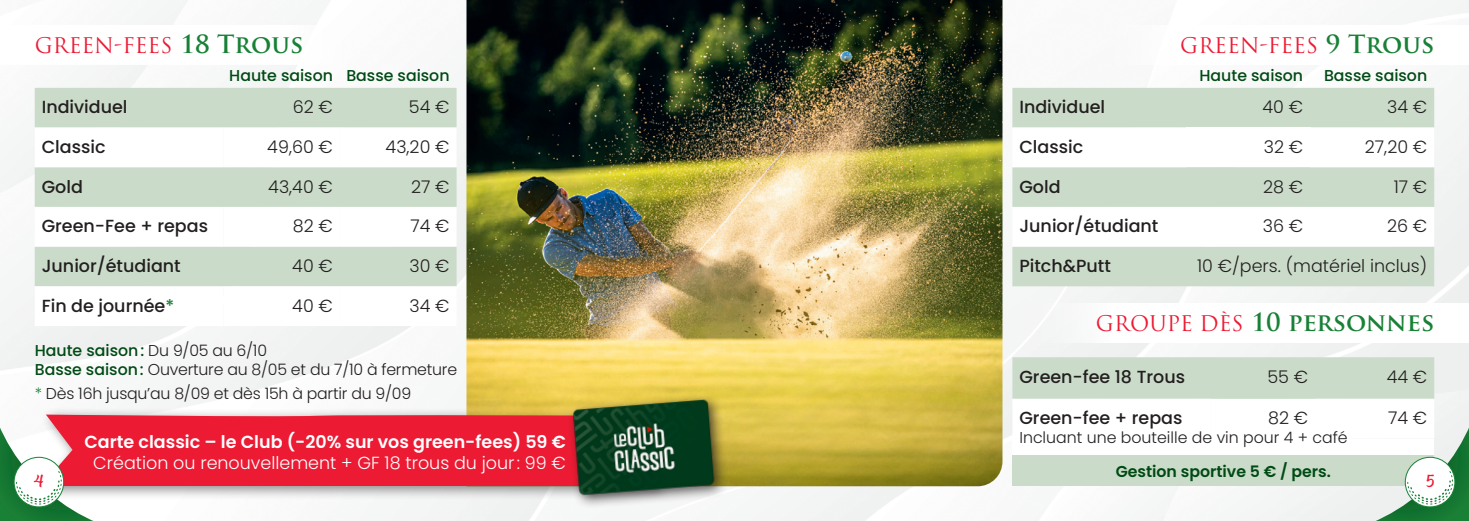
<style>
.page{position:relative;width:1469px;height:521px;background:#fff}
.page>*{position:absolute;margin:0;border:0;box-sizing:border-box;transform-origin:0 0}
.t1{font:700 24.5px "Trajan Pro";color:#188136}
.t2{font:21px "Trajan Pro";color:#ed1a33}
.t3{font:500 17.5px "Poppins";color:#231f20}
.t4{font:300 17.5px "Poppins";color:#231f20}
.t5{font:600 17.5px "Poppins";color:#fff}
.t6{font:300 17.5px "Poppins";color:#fff}
.t7{font:700 17.5px "Spumante";color:#ed1a33}
.t8{font:300 15.75px "Poppins";letter-spacing:-.015em;color:#231f20}
.t9{font:500 15.75px "Poppins";color:#004a14}
.t10{font:600 15.75px "Poppins";color:#004a14}
.s1{font-weight:700;font-size:24.5px;color:#188136}
.s2{color:#188136}
.s3{font-weight:300;color:#231f20}
.s4{font-weight:500;color:#004a14}
.s5{font-weight:400;font-size:21px;color:#ed1a33}
</style>
<div class="page">
<div style="left:0;top:0;width:1468px;height:521px;background:#f6f7f7"></div>
<img style="left:466px;top:0;width:536px;height:486px">
<div style="left:0;top:25px;width:392px;height:39px;background:#fff"></div>
<div style="left:1076px;top:25px;width:392px;height:39px;background:#fff"></div>
<div style="left:1012px;top:303px;width:456px;height:39px;background:#fff"></div>
<div style="left:35px;top:88px;width:421px;height:40px;background:#cadcc9"></div>
<svg style="left:35px;top:128px;width:421px;height:198px"></svg>
<svg style="left:223px;top:128px;width:117px;height:198px"></svg>
<div style="left:1012px;top:88px;width:422px;height:198px;background:#cadcc9"></div>
<svg style="left:1012px;top:128px;width:422px;height:39px"></svg>
<div style="left:1186px;top:128px;width:124px;height:39px;background:#fff"></div>
<svg style="left:1012px;top:207px;width:422px;height:40px"></svg>
<div style="left:35px;top:407px;width:637px;height:93px;background:#231f20;opacity:.5"></div>
<div style="left:141px;top:414px;width:425px;height:72px;background:#ed1a33"></div>
<div style="left:566px;top:393px;width:162px;height:116px;background:#231f20;opacity:.75"></div>
<img style="left:571px;top:398px;width:145px;height:99px">
<svg style="left:0;top:379px;width:141px;height:142px"></svg>
<svg style="left:1012px;top:357px;width:456px;height:164px"></svg>
<p class="t2" style="left:35px;top:32px;width:270px">GREEN-FEES <span class="s1">18 Trous</span></p>
<p class="t2" style="left:1180px;top:32px;width:255px">GREEN-FEES <span class="s1">9 Trous</span></p>
<p class="t9" style="left:229px;top:66px;width:105px">Haute saison</p>
<p class="t9" style="left:346px;top:66px;width:105px">Basse saison</p>
<p class="t9" style="left:1199px;top:66px;width:105px">Haute saison</p>
<p class="t9" style="left:1323px;top:66px;width:105px">Basse saison</p>
<p class="t3" style="left:42px;top:97px;width:87px">Individuel</p>
<p class="t4" style="left:293px;top:97px;width:42px">62 €</p>
<p class="t4" style="left:409px;top:97px;width:42px">54 €</p>
<p class="t3" style="left:42px;top:137px;width:65px">Classic</p>
<p class="t4" style="left:267px;top:137px;width:67px">49,60 €</p>
<p class="t4" style="left:385px;top:137px;width:65px">43,20 €</p>
<p class="t3" style="left:42px;top:176px;width:43px">Gold</p>
<p class="t4" style="left:268px;top:176px;width:66px">43,40 €</p>
<p class="t4" style="left:411px;top:176px;width:40px">27 €</p>
<p class="t3" style="left:42px;top:216px;width:168px">Green-Fee + repas</p>
<p class="t4" style="left:293px;top:216px;width:42px">82 €</p>
<p class="t4" style="left:410px;top:216px;width:41px">74 €</p>
<p class="t3" style="left:42px;top:256px;width:140px">Junior/étudiant</p>
<p class="t4" style="left:292px;top:256px;width:42px">40 €</p>
<p class="t4" style="left:409px;top:256px;width:42px">30 €</p>
<p class="t3" style="left:42px;top:295px;width:134px">Fin de journée<span class="s2">*</span></p>
<p class="t4" style="left:292px;top:295px;width:42px">40 €</p>
<p class="t4" style="left:409px;top:295px;width:42px">34 €</p>
<p class="t9" style="left:35px;top:341px;width:234px">Haute saison: <span class="s3">Du 9/05 au 6/10</span></p>
<p class="t8" style="left:35px;top:360px;width:424px"><span class="s4">Basse saison:</span> Ouverture au 8/05 et du 7/10 à fermeture</p>
<p class="t8" style="left:35px;top:384px;width:378px"><span class="s2">*</span> Dès 16h jusqu’au 8/09 et dès 15h à partir du 9/09</p>
<p class="t3" style="left:1019px;top:97px;width:87px">Individuel</p>
<p class="t4" style="left:1262px;top:97px;width:42px">40 €</p>
<p class="t4" style="left:1387px;top:97px;width:42px">34 €</p>
<p class="t3" style="left:1019px;top:137px;width:65px">Classic</p>
<p class="t4" style="left:1263px;top:137px;width:41px">32 €</p>
<p class="t4" style="left:1364px;top:137px;width:64px">27,20 €</p>
<p class="t3" style="left:1019px;top:176px;width:43px">Gold</p>
<p class="t4" style="left:1263px;top:176px;width:42px">28 €</p>
<p class="t4" style="left:1393px;top:176px;width:35px">17 €</p>
<p class="t3" style="left:1019px;top:216px;width:140px">Junior/étudiant</p>
<p class="t4" style="left:1262px;top:216px;width:42px">36 €</p>
<p class="t4" style="left:1386px;top:216px;width:42px">26 €</p>
<p class="t3" style="left:1019px;top:256px;width:93px">Pitch&amp;Putt</p>
<p class="t4" style="left:1197px;top:256px;width:232px">10 €/pers. (matériel inclus)</p>
<p class="t1" style="left:1095px;top:307px;width:340px"><span class="s5">GROUPE DÈS</span> 10 personnes</p>
<p class="t3" style="left:1019px;top:366px;width:167px">Green-fee 18 Trous</p>
<p class="t4" style="left:1267px;top:366px;width:42px">55 €</p>
<p class="t4" style="left:1386px;top:366px;width:42px">44 €</p>
<p class="t3" style="left:1019px;top:408px;width:165px">Green-fee + repas</p>
<p class="t4" style="left:1268px;top:408px;width:42px">82 €</p>
<p class="t4" style="left:1387px;top:408px;width:41px">74 €</p>
<p class="t8" style="left:1019px;top:428px;width:330px">Incluant une bouteille de vin pour 4 + café</p>
<p class="t10" style="left:1115px;top:462px;width:217px">Gestion sportive 5 € / pers.</p>
<p class="t5" style="left:84px;top:432px;width:483px">Carte classic – le Club (-20% sur vos green-fees) 59 €</p>
<p class="t6" style="left:93px;top:453px;width:474px">Création ou renouvellement + GF 18 trous du jour: 99 €</p>
<p class="t7" style="left:34px;top:471px;width:12px">4</p>
<p class="t7" style="left:1425px;top:471px;width:10px">5</p>
</div>
